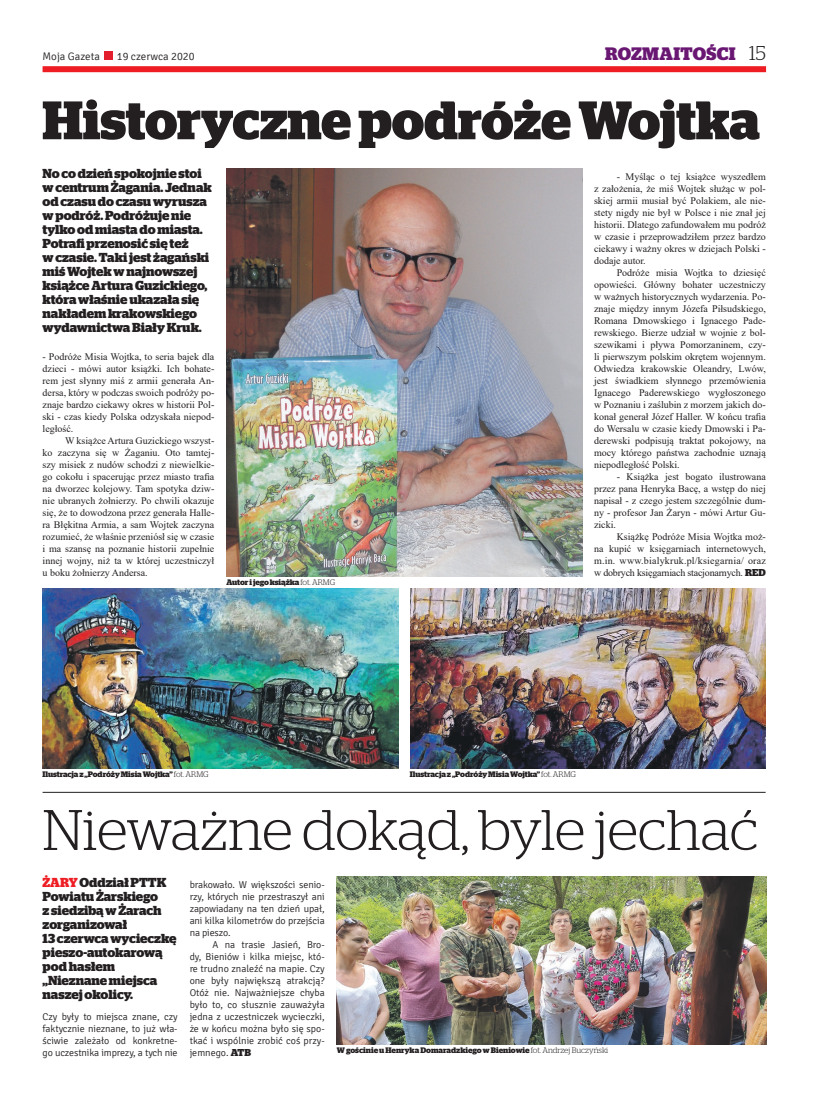
<style>
.page{position:relative;width:820px;height:1106px;background:#fff}
.page>*{position:absolute;margin:0;border:0;box-sizing:border-box;transform-origin:0 0}
.t1{font:300 57px "Stag";letter-spacing:-.01em;color:#231f20}
.t2{font:700 54px "Stag";color:#231f20}
.t3{font:700 18px "Stag";letter-spacing:.02em;color:#691773}
.t4{font:700 13px/14px "Stag";color:#231f20}
.t5{font:300 11px "Signika";color:#231f20}
.t6{font:10px/12px "Times New Roman";color:#231f20;text-align:justify}
.t7{font:300 10px/12px "Signika";letter-spacing:-.01em;color:#231f20;text-align:justify}
.t8{font:700 8px "Stag";letter-spacing:-.01em;color:#231f20}
.s1{font-weight:300;font-size:20px;color:#231f20}
.s2{font-family:"Stag";font-weight:700}
.s3{font-weight:300}
.s4{color:#ee1d23}
</style>
<div class="page">
<div style="left:43px;top:66px;width:722px;height:6px;background:#ee1d23"></div>
<div style="left:104px;top:51px;width:9px;height:9px;background:#e31f2d"></div>
<img style="left:226px;top:168px;width:356px;height:408px">
<img style="left:410px;top:588px;width:355px;height:180px">
<img style="left:43px;top:588px;width:355px;height:180px">
<hr style="left:43px;top:792px;width:722px;height:1px;background:#231f20">
<img style="left:336px;top:876px;width:429px;height:168px">
<p class="t5" style="left:43px;top:50px;width:59px">Moja Gazeta</p>
<p class="t5" style="left:117px;top:50px;width:79px">19 czerwca 2020</p>
<h3 class="t3" style="left:605px;top:43px;width:162px">ROZMAITOŚCI <span class="s1">15</span></h3>
<h2 class="t2" style="left:42px;top:89px;width:718px">Historyczne podróże Wojtka</h2>
<p class="t4" style="left:43px;top:167px;width:171px">No co dzień spokojnie stoi w centrum Żagania. Jednak od czasu do czasu wyrusza w podróż. Podróżuje nie tylko od miasta do miasta.<br>Potrafi przenosić się też<br>w czasie. Taki jest żagański miś Wojtek w najnowszej książce Artura Guzickiego, która właśnie ukazała się nakładem krakowskiego wydawnictwa Biały Kruk.</p>
<p class="t6" style="left:43px;top:350px;width:173px">- Podróże Misia Wojtka, to seria bajek dla dzieci - mówi autor książki. Ich bohate&shy;rem jest słynny miś z armii generała An&shy;dersa, który w podczas swoich podróży po&shy;znaje bardzo ciekawy okres w historii Pol&shy;ski - czas kiedy Polska odzyskała niepod&shy;ległość.</p>
<p class="t6" style="left:43px;top:434px;width:173px;text-indent:23px">W książce Artura Guzickiego wszyst&shy;ko zaczyna się w Żaganiu. Oto tamtej&shy;szy misiek z nudów schodzi z niewielkie&shy;go cokołu i spacerując przez miasto trafia na dworzec kolejowy. Tam spotyka dziw&shy;nie ubranych żołnierzy. Po chwili okazuje się, że to dowodzona przez generała Halle&shy;ra Błękitna Armia, a sam Wojtek zaczyna rozumieć, że właśnie przeniósł się w czasie i ma szansę na poznanie historii zupełnie innej wojny, niż ta w której uczestniczył u boku żołnierzy Andersa.</p>
<p class="t6" style="left:593px;top:170px;width:173px;text-indent:23px">- Myśląc o tej książce wyszedłem z założenia, że miś Wojtek służąc w pol&shy;skiej armii musiał być Polakiem, ale nie&shy;stety nigdy nie był w Polsce i nie znał jej historii. Dlatego zafundowałem mu podróż w czasie i przeprowadziłem przez bardzo ciekawy i ważny okres w dziejach Polski - dodaje autor.</p>
<p class="t6" style="left:593px;top:266px;width:173px;text-indent:23px">Podróże misia Wojtka to dziesięć opowieści. Główny bohater uczestniczy w ważnych historycznych wydarzenia. Po&shy;znaje między innym Józefa Piłsudskiego, Romana Dmowskiego i Ignacego Pade&shy;rewskiego. Bierze udział w wojnie z bol&shy;szewikami i pływa Pomorzaninem, czy&shy;li pierwszym polskim okrętem wojennym.<br>Odwiedza krakowskie Oleandry, Lwów, jest świadkiem słynnego przemówienia Ignacego Paderewskiego wygłoszonego w Poznaniu i zaślubin z morzem jakich do&shy;konał generał Józef Haller. W końcu trafia do Wersalu w czasie kiedy Dmowski i Pa&shy;derewski podpisują traktat pokojowy, na mocy którego państwa zachodnie uznają niepodległość Polski.</p>
<p class="t6" style="left:593px;top:470px;width:173px;text-indent:23px">- Książka jest bogato ilustrowana przez pana Henryka Bacę, a wstęp do niej napisał - z czego jestem szczególnie dum&shy;ny - profesor Jan Żaryn - mówi Artur Gu&shy;zicki.</p>
<p class="t6" style="left:593px;top:530px;width:173px;text-indent:23px">Książkę Podróże Misia Wojtka moż&shy;na kupić w księgarniach internetowych, m.in. www.bialykruk.pl/ksiegarnia/ oraz w dobrych księgarniach stacjonarnych. <span class="s2">RED</span></p>
<p class="t8" style="left:226px;top:578px;width:110px">Autor i jego książka <span class="s3">fot. ARMG</span></p>
<p class="t8" style="left:43px;top:769px;width:167px">Ilustracja z „Podróży Misia Wojtka” <span class="s3">fot. ARMG</span></p>
<p class="t8" style="left:410px;top:769px;width:167px">Ilustracja z „Podróży Misia Wojtka” <span class="s3">fot. ARMG</span></p>
<h1 class="t1" style="left:43px;top:797px;width:717px">Nieważne dokąd, byle jechać</h1>
<h3 class="t4" style="left:43px;top:875px;width:135px"><span class="s4">ŻARY</span> Oddział PTTK<br>Powiatu Żarskiego<br>z siedzibą w Żarach zorganizował<br>13 czerwca wycieczkę pieszo-autokarową pod hasłem „Nieznane miejsca naszej okolicy.</h3>
<p class="t7" style="left:43px;top:1011px;width:136px">Czy były to miejsca znane, czy faktycznie nieznane, to już wła&shy;ściwie zależało od konkretne&shy;go uczestnika imprezy, a tych nie</p>
<p class="t7" style="left:189px;top:879px;width:136px">brakowało. W większości senio&shy;rzy, których nie przestraszył ani zapowiadany na ten dzień upał, ani kilka kilometrów do przejścia na pieszo.</p>
<p class="t7" style="left:189px;top:939px;width:136px;text-indent:23px">A na trasie Jasień, Bro&shy;dy, Bieniów i kilka miejsc, któ&shy;re trudno znaleźć na mapie. Czy one były największą atrakcją?<br>Otóż nie. Najważniejsze chyba było to, co słusznie zauważyła jedna z uczestniczek wycieczki, że w końcu można było się spo&shy;tkać i wspólnie zrobić coś przy&shy;jemnego. <span class="s2">ATB</span></p>
<p class="t8" style="left:336px;top:1045px;width:273px">W gościnie u Henryka Domaradzkiego w Bieniowie <span class="s3">fot. Andrzej Buczyński</span></p>
</div>
